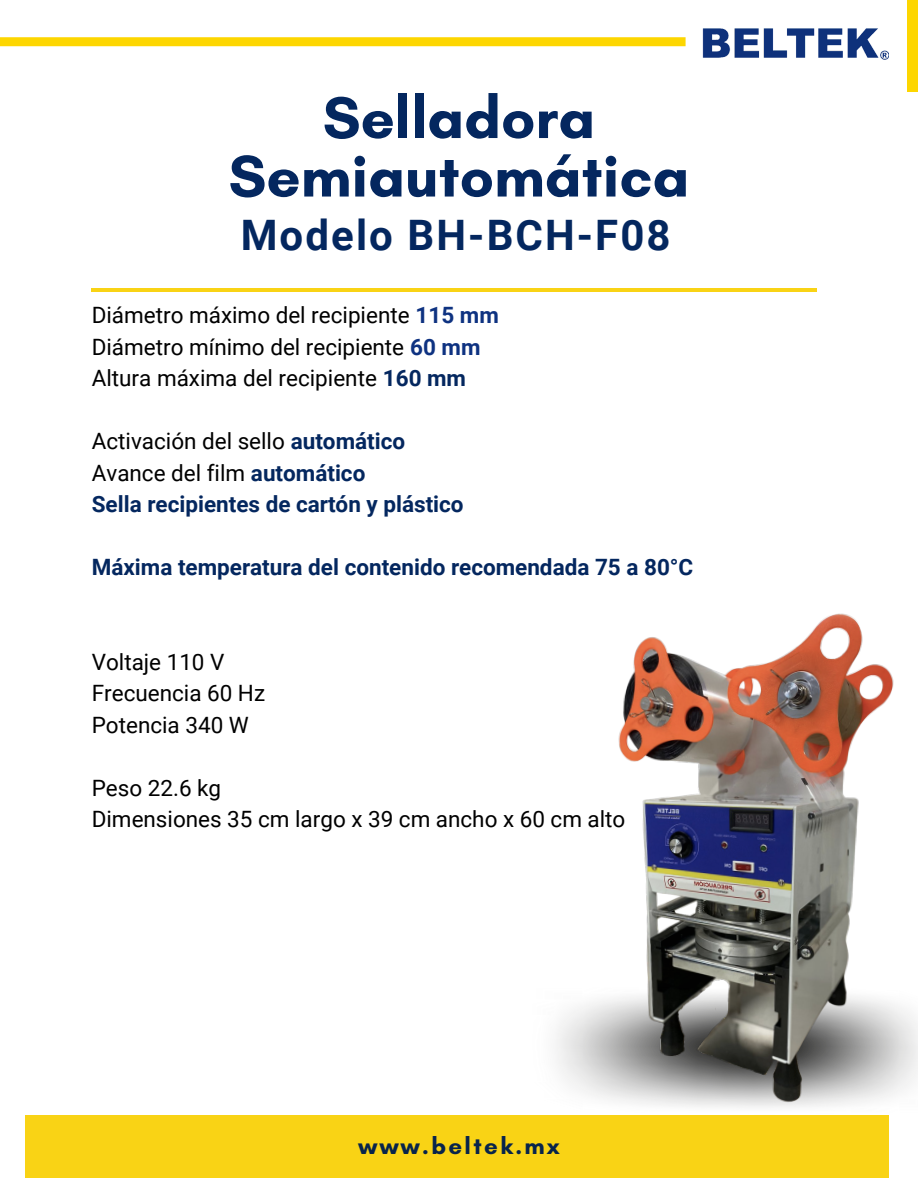
<style>
.page{position:relative;width:918px;height:1188px;background:#fff}
.page>*{position:absolute;margin:0;border:0;box-sizing:border-box;transform-origin:0 0}
.t1{font:700 60px/58.5px "Glacial Indifference";color:#04275f;text-align:center}
.t2{font:700 42px "Roboto";letter-spacing:.05em;color:#04275f}
.t3{font:700 24px "Glacial Indifference";letter-spacing:.1em;color:#08244b}
.t4{font:22.5px/31.5px "Roboto";color:#000}
.t5{font:700 22.5px/31.5px "Roboto";color:#04275f}
.s1{font-weight:700;color:#0e3281}
.s2{font-weight:700;color:#04275f}
.s3{font-weight:400;color:#000}
</style>
<div class="page">
<hr style="left:92px;top:288px;width:725px;height:4px;background:#f9d315">
<div style="left:26px;top:1115px;width:863px;height:63px;background:#f9d315"></div>
<img style="left:702px;top:28px;width:187px;height:32px">
<div style="left:0;top:37px;width:686px;height:9px;background:#fdd600"></div>
<div style="left:907px;top:0;width:11px;height:92px;background:#fdd600"></div>
<img style="left:596px;top:613px;width:304px;height:498px">
<h4 class="t1" style="left:229px;top:88px;width:462px">Selladora<br>Semiautomática</h4>
<h4 class="t2" style="left:241px;top:211px;width:431px">Modelo BH-BCH-F08</h4>
<h2 class="t4" style="left:92px;top:300px;width:409px">Diámetro máximo del recipiente <span class="s1">115 mm<br></span>Diámetro mínimo del recipiente <span class="s1">60 mm<br></span>Altura máxima del recipiente <span class="s2">160 mm</span></h2>
<p class="t5" style="left:92px;top:426px;width:373px"><span class="s3">Activación del sello</span> automático<br><span class="s3">Avance del film</span> automático<br>Sella recipientes de cartón y plástico</p>
<h4 class="t5" style="left:92px;top:552px;width:603px">Máxima temperatura del contenido recomendada 75 a 80°C</h4>
<h4 class="t4" style="left:92px;top:646px;width:175px">Voltaje 110 V<br>Frecuencia 60 Hz<br>Potencia 340 W</h4>
<h3 class="t4" style="left:92px;top:772px;width:535px">Peso 22.6 kg<br>Dimensiones 35 cm largo x 39 cm ancho x 60 cm alto</h3>
<p class="t3" style="left:359px;top:1131px;width:202px">www.beltek.mx</p>
</div>
